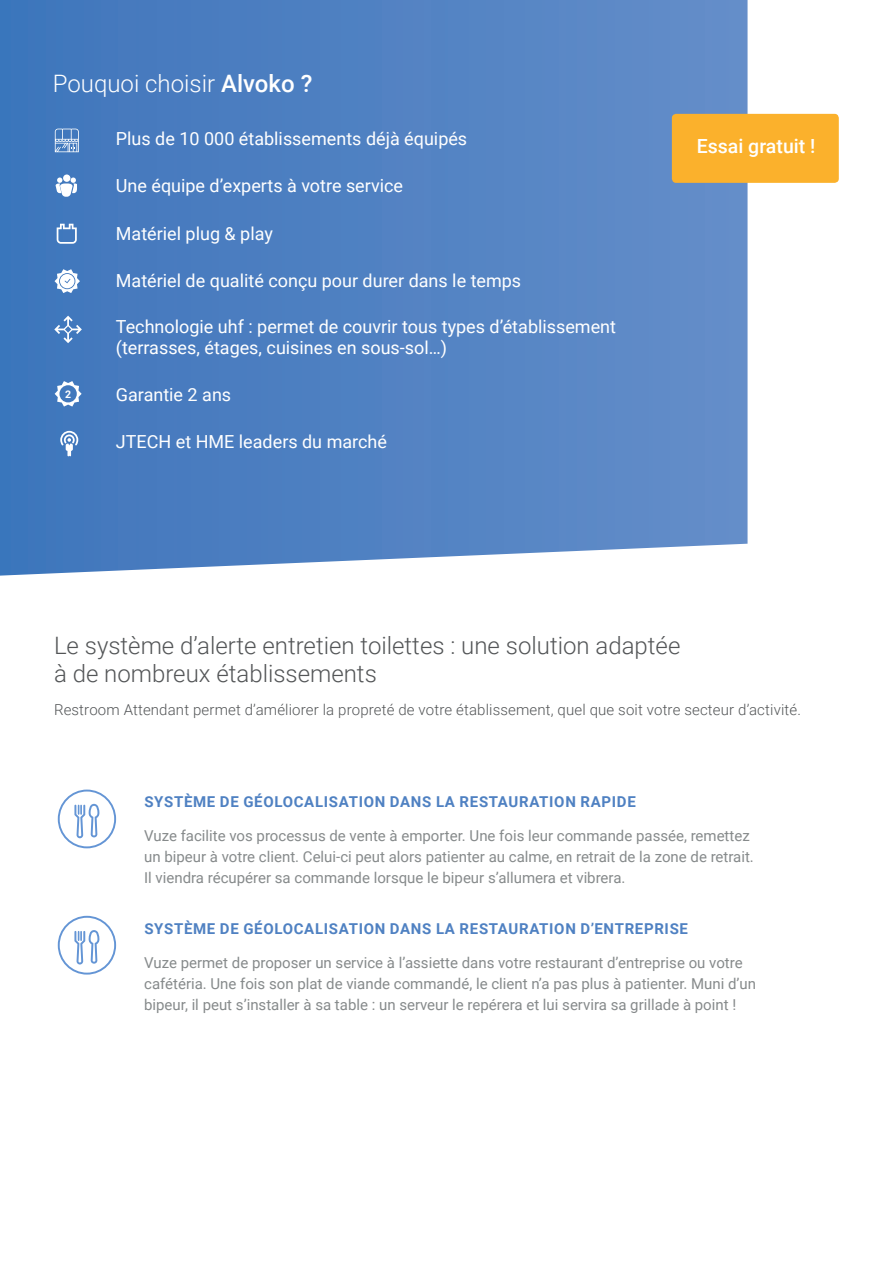
<style>
.page{position:relative;width:893px;height:1263px;background:#fff}
.page>*{position:absolute;margin:0;border:0;box-sizing:border-box;transform-origin:0 0}
.t1{font:300 24px/28.8px "Roboto";color:#535557}
.t2{font:300 24px "Roboto";color:#fff}
.t3{font:500 19.5px "Roboto";color:#fff}
.t4{font:18px/21.6px "Roboto";color:#fff}
.t5{font:15px/21px "Roboto";color:#868a8b}
.t6{font:700 15px "Roboto";letter-spacing:.045em;color:#4f81c2}
.t7{font:300 15px "Roboto";letter-spacing:.01em;color:#535557}
.t8{font:700 10.5px "Roboto";color:#fff}
.s1{font-weight:500}
</style>
<div class="page">
<svg style="left:0;top:0;width:747px;height:576px;background:#5585c3"></svg>
<svg style="left:55px;top:129px;width:24px;height:23px"></svg>
<div style="left:63px;top:174px;width:7px;height:8px;background:#fff;border-radius:4px"></div>
<svg style="left:56px;top:177px;width:21px;height:20px"></svg>
<svg style="left:57px;top:224px;width:20px;height:20px"></svg>
<svg style="left:55px;top:269px;width:25px;height:24px"></svg>
<svg style="left:54px;top:316px;width:28px;height:27px"></svg>
<svg style="left:55px;top:381px;width:27px;height:26px"></svg>
<svg style="left:60px;top:431px;width:18px;height:25px"></svg>
<div style="left:672px;top:114px;width:167px;height:69px;background:#fbb12c;border-radius:4px"></div>
<svg style="left:58px;top:789px;width:58px;height:59px"></svg>
<svg style="left:58px;top:916px;width:58px;height:58px"></svg>
<h1 class="t2" style="left:53px;top:67px;width:261px">Pouquoi choisir <span class="s1">Alvoko ?</span></h1>
<p class="t4" style="left:116px;top:127px;width:353px">Plus de 10 000 établissements déjà équipés</p>
<p class="t4" style="left:116px;top:174px;width:289px">Une équipe d’experts à votre service</p>
<p class="t4" style="left:116px;top:222px;width:158px">Matériel plug &amp; play</p>
<p class="t4" style="left:116px;top:269px;width:407px">Matériel de qualité conçu pour durer dans le temps</p>
<p class="t4" style="left:116px;top:315px;width:502px">Technologie uhf : permet de couvrir tous types d’établissement (terrasses, étages, cuisines en sous-sol…)</p>
<p class="t4" style="left:116px;top:383px;width:117px">Garantie 2 ans</p>
<p class="t4" style="left:116px;top:431px;width:273px">JTECH et HME leaders du marché</p>
<p class="t8" style="left:65px;top:386px;width:8px">2</p>
<h2 class="t3" style="left:697px;top:132px;width:120px">Essai gratuit !</h2>
<h1 class="t1" style="left:54px;top:630px;width:628px">Le système d’alerte entretien toilettes : une solution adaptée à de nombreux établissements</h1>
<p class="t7" style="left:54px;top:699px;width:748px">Restroom Attendant permet d’améliorer la propreté de votre établissement, quel que soit votre secteur d’activité.</p>
<p class="t6" style="left:144px;top:791px;width:493px">SYSTÈME DE GÉOLOCALISATION DANS LA RESTAURATION RAPIDE</p>
<p class="t5" style="left:144px;top:825px;width:611px">Vuze facilite vos processus de vente à emporter. Une fois leur commande passée, remettez un bipeur à votre client. Celui-ci peut alors patienter au calme, en retrait de la zone de retrait.<br>Il viendra récupérer sa commande lorsque le bipeur s’allumera et vibrera.</p>
<p class="t6" style="left:144px;top:918px;width:545px">SYSTÈME DE GÉOLOCALISATION DANS LA RESTAURATION D’ENTREPRISE</p>
<p class="t5" style="left:144px;top:951px;width:613px">Vuze permet de proposer un service à l’assiette dans votre restaurant d’entreprise ou votre cafétéria. Une fois son plat de viande commandé, le client n’a pas plus à patienter. Muni d’un bipeur, il peut s’installer à sa table : un serveur le repérera et lui servira sa grillade à point !</p>
</div>
